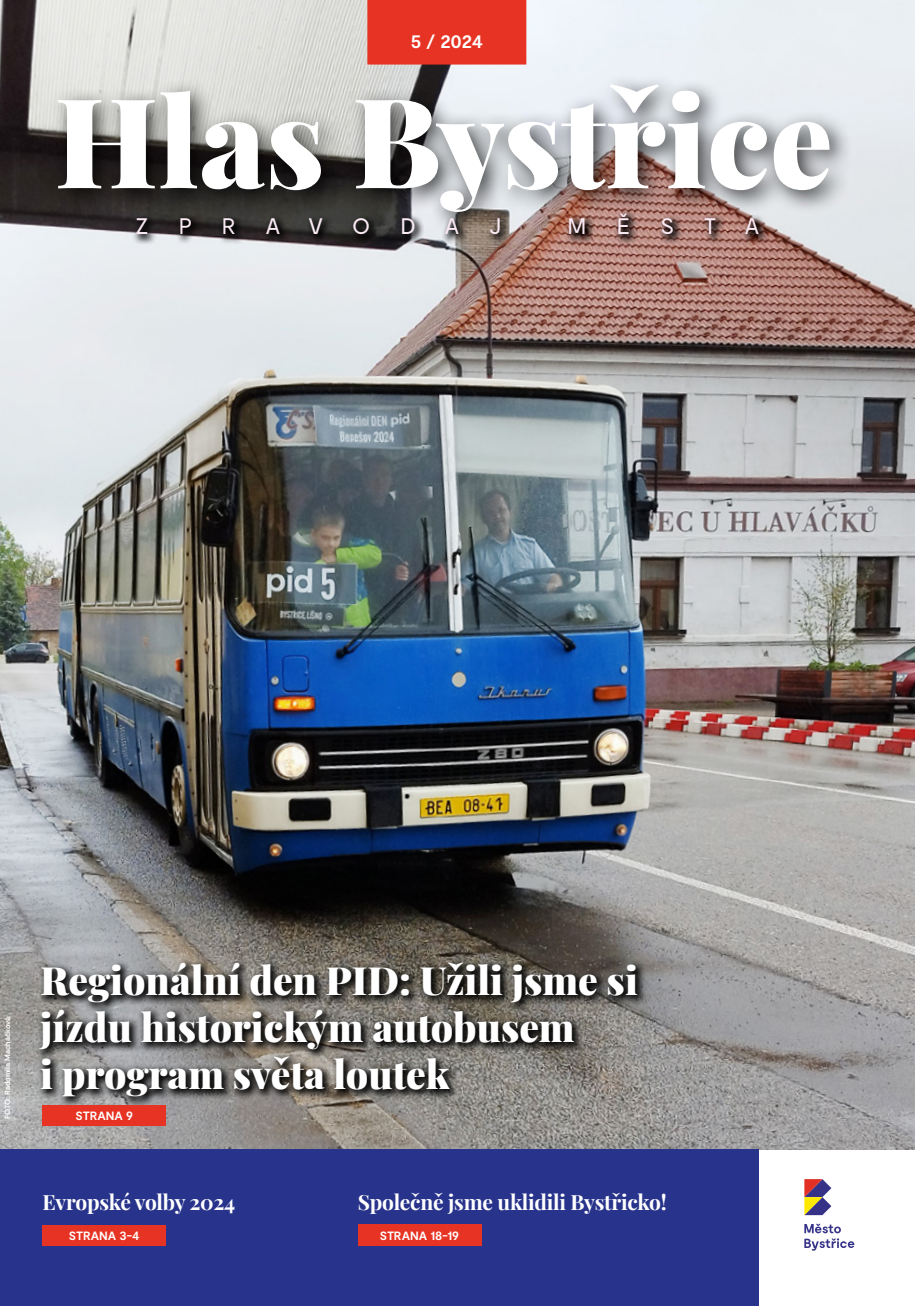
<style>
.page{position:relative;width:915px;height:1306px;background:#fff}
.page>*{position:absolute;margin:0;border:0;box-sizing:border-box;transform-origin:0 0}
.t1{font:900 124.95px "Playfair Display";color:#fff}
.t2{font:900 39px/46.8px "Playfair Display";color:#fff}
.t3{font:22.5px "Moderat";color:#faeaf4}
.t4{font:700 21px "Playfair Display";letter-spacing:-.01em;color:#fff}
.t5{font:700 18px "Moderat";color:#fff}
.t6{font:700 12px "Moderat";letter-spacing:-.005em;color:#fff}
.t7{font:700 7.5px "Moderat";letter-spacing:-.005em;color:#fff}
</style>
<div class="page">
<img style="left:0;top:0;width:914px;height:1149px">
<div style="left:0;top:1149px;width:758px;height:156px;background:#28348b"></div>
<div style="left:47px;top:73px;width:806px;height:163px;background:#000;opacity:.75"></div>
<div style="left:368px;top:0;width:157px;height:64px;background:#e63323"></div>
<div style="left:367px;top:0;width:159px;height:65px;border:2px solid #e63323"></div>
<div style="left:131px;top:209px;width:638px;height:36px;background:#000;opacity:.95"></div>
<div style="left:34px;top:957px;width:613px;height:150px;background:#000;opacity:.95"></div>
<svg style="left:804px;top:1223px;width:50px;height:27px"></svg>
<svg style="left:804px;top:1179px;width:27px;height:36px"></svg>
<div style="left:43px;top:1104px;width:123px;height:21px;background:#e63323"></div>
<div style="left:43px;top:1224px;width:123px;height:21px;background:#e63323"></div>
<div style="left:357px;top:1224px;width:124px;height:21px;background:#e63323"></div>
<p class="t5" style="left:410px;top:31px;width:74px">5 / 2024</p>
<h1 class="t1" style="left:55px;top:43px;width:779px">Hlas Bystřice</h1>
<p class="t3" style="left:135px;top:214px;width:15px">Z</p>
<p class="t3" style="left:179px;top:214px;width:15px">P</p>
<p class="t3" style="left:222px;top:214px;width:16px">R</p>
<p class="t3" style="left:266px;top:214px;width:59px">A V</p>
<p class="t3" style="left:352px;top:214px;width:20px">O</p>
<p class="t3" style="left:400px;top:214px;width:17px">D</p>
<p class="t3" style="left:445px;top:214px;width:16px">A</p>
<p class="t3" style="left:488px;top:214px;width:14px">J</p>
<p class="t3" style="left:567px;top:214px;width:20px">M</p>
<p class="t3" style="left:616px;top:214px;width:15px">Ě</p>
<p class="t3" style="left:660px;top:214px;width:15px">S</p>
<p class="t3" style="left:704px;top:214px;width:13px">T</p>
<p class="t3" style="left:744px;top:214px;width:16px">A</p>
<p class="t7" style="left:3px;top:1119px;width:104px;rotate:-90deg">FOTO: Radomila Macháčková</p>
<p class="t2" style="left:40px;top:953px;width:599px">Regionální den PID: Užili jsme si jízdu historickým autobusem<br>i program světa loutek</p>
<p class="t6" style="left:76px;top:1108px;width:59px">STRANA 9</p>
<p class="t4" style="left:43px;top:1185px;width:194px">Evropské volby 2024</p>
<p class="t6" style="left:69px;top:1229px;width:72px">STRANA 3-4</p>
<p class="t4" style="left:357px;top:1185px;width:310px">Společně jsme uklidili Bystřicko!</p>
<p class="t6" style="left:380px;top:1228px;width:81px">STRANA 18-19</p>
</div>
